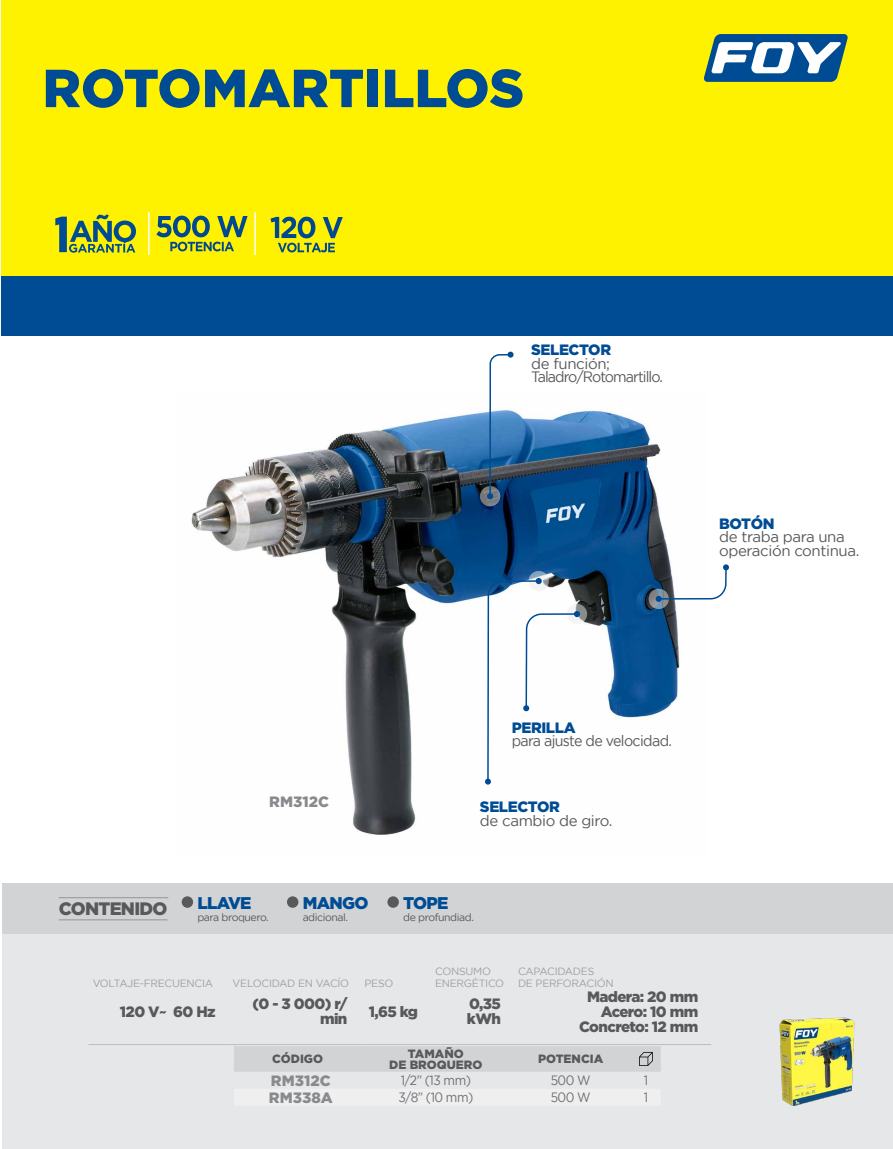
<style>
.page{position:relative;width:893px;height:1149px;background:#fff}
.page>*{position:absolute;margin:0;border:0;box-sizing:border-box;transform-origin:0 0}
.t1{font:900 53.4px "Gotham";color:#004c94}
.t2{font:900 18px "Gotham";letter-spacing:-.04em;color:#58595b}
.t3{font:900 16.95px "Gotham";letter-spacing:-.04em;color:#004c94}
.t4{font:900 15px/15px "Gotham";letter-spacing:-.04em;color:#58595b;text-align:right}
.t5{font:15px/13.5px "Gotham";letter-spacing:-.025em;color:#58595b}
.t6{font:15px/13.5px "Gotham";letter-spacing:-.065em;color:#58595b}
.t7{font:900 15px "Gotham";letter-spacing:-.025em;color:#004c94}
.t8{font:15px "Gotham";letter-spacing:-.045em;color:#58595b;scale:.95 1}
.t9{font:900 15px "Gotham";color:#888a8d}
.t10{font:13.5px "Gotham";letter-spacing:-.04em;color:#6d6e71;scale:.9 1}
.t11{font:900 12px/10.5px "Gotham";color:#58595b;text-align:center}
.t12{font:10.5px/12px "Gotham";letter-spacing:-.025em;color:#9da0a2}
.t13{font:10.5px "Gotham";letter-spacing:-.04em;color:#58595b}
</style>
<div class="page">
<div style="left:1px;top:0;width:892px;height:276px;background:#fff200"></div>
<div style="left:1px;top:276px;width:892px;height:60px;background:#004c94"></div>
<svg style="left:704px;top:34px;width:144px;height:48px;background:#6290a8"></svg>
<div style="left:2px;top:933px;width:891px;height:215px;background:#e6e7e8"></div>
<div style="left:2px;top:882px;width:891px;height:51px;background:#d1d3d4"></div>
<img style="left:191px;top:408px;width:489px;height:427px">
<hr style="left:254px;top:212px;width:2px;height:43px;background:#fff">
<hr style="left:148px;top:212px;width:2px;height:43px;background:#fff">
<svg style="left:55px;top:214px;width:81px;height:38px"></svg>
<svg style="left:156px;top:215px;width:92px;height:36px"></svg>
<svg style="left:270px;top:216px;width:73px;height:36px"></svg>
<hr style="left:59px;top:897px;width:109px;height:1px;background:#939598">
<hr style="left:59px;top:919px;width:109px;height:1px;background:#939598">
<svg style="left:648px;top:588px;width:21px;height:21px"></svg>
<svg style="left:480px;top:486px;width:20px;height:20px"></svg>
<svg style="left:567px;top:603px;width:20px;height:21px"></svg>
<div style="left:182px;top:896px;width:11px;height:11px;background:#58595b;border-radius:50%"></div>
<div style="left:287px;top:896px;width:11px;height:11px;background:#58595b;border-radius:50%"></div>
<div style="left:387px;top:896px;width:12px;height:11px;background:#58595b;border-radius:50%"></div>
<div style="left:234px;top:1046px;width:427px;height:25px;background:#d1d3d4"></div>
<svg style="left:656px;top:564px;width:73px;height:37px"></svg>
<svg style="left:485px;top:351px;width:93px;height:433px"></svg>
<img style="left:779px;top:1017px;width:76px;height:89px">
<hr style="left:89px;top:1043px;width:139px;height:1px;background:#bcbec0">
<hr style="left:228px;top:1043px;width:132px;height:1px;background:#bcbec0">
<hr style="left:360px;top:1043px;width:71px;height:1px;background:#bcbec0">
<hr style="left:431px;top:1043px;width:83px;height:1px;background:#bcbec0">
<hr style="left:514px;top:1043px;width:197px;height:1px;background:#bcbec0">
<h1 class="t1" style="left:43px;top:57px;width:483px">ROTOMARTILLOS</h1>
<h3 class="t7" style="left:531px;top:341px;width:81px">SELECTOR</h3>
<h3 class="t6" style="left:531px;top:356px;width:133px">de función;<br>Taladro/Rotomartillo.</h3>
<h3 class="t7" style="left:719px;top:514px;width:57px">BOTÓN</h3>
<h3 class="t5" style="left:719px;top:529px;width:142px">de traba para una operación continua.</h3>
<h3 class="t9" style="left:269px;top:792px;width:61px">RM312C</h3>
<h3 class="t7" style="left:512px;top:718px;width:65px">PERILLA</h3>
<h3 class="t8" style="left:512px;top:732px;width:170px">para ajuste de velocidad.</h3>
<h3 class="t7" style="left:480px;top:798px;width:81px">SELECTOR</h3>
<h3 class="t5" style="left:480px;top:813px;width:134px">de cambio de giro.</h3>
<h2 class="t2" style="left:59px;top:897px;width:110px">CONTENIDO</h2>
<h3 class="t3" style="left:197px;top:892px;width:56px">LLAVE</h3>
<p class="t13" style="left:197px;top:910px;width:73px">para broquero.</p>
<h3 class="t3" style="left:303px;top:892px;width:67px">MANGO</h3>
<p class="t13" style="left:303px;top:910px;width:47px">adicional.</p>
<h3 class="t3" style="left:403px;top:892px;width:47px">TOPE</h3>
<p class="t13" style="left:403px;top:910px;width:72px">de profundiad.</p>
<p class="t12" style="left:93px;top:976px;width:122px">VOLTAJE-FRECUENCIA</p>
<p class="t12" style="left:233px;top:976px;width:118px">VELOCIDAD EN VACÍO</p>
<p class="t12" style="left:364px;top:976px;width:30px">PESO</p>
<p class="t12" style="left:435px;top:964px;width:71px">CONSUMO<br>ENERGÉTICO</p>
<p class="t12" style="left:518px;top:964px;width:97px">CAPACIDADES<br>DE PERFORACIÓN</p>
<h3 class="t4" style="left:120px;top:1003px;width:97px">120 V~ 60 Hz</h3>
<h3 class="t4" style="left:252px;top:995px;width:96px">(0 - 3 000) r/ min</h3>
<h3 class="t4" style="left:369px;top:1003px;width:51px">1,65 kg</h3>
<h3 class="t4" style="left:467px;top:995px;width:36px;text-align:left">0,35 kWh</h3>
<h3 class="t4" style="left:579px;top:988px;width:121px">Madera: 20 mm<br>Acero: 10 mm<br>Concreto: 12 mm</h3>
<p class="t11" style="left:272px;top:1053px;width:53px">CÓDIGO</p>
<p class="t11" style="left:389px;top:1047px;width:95px">TAMAÑO<br>DE BROQUERO</p>
<p class="t11" style="left:538px;top:1053px;width:67px">POTENCIA</p>
<h3 class="t9" style="left:271px;top:1071px;width:61px">RM312C</h3>
<p class="t10" style="left:401px;top:1072px;width:80px">1/2” (13 mm)</p>
<p class="t10" style="left:551px;top:1072px;width:46px">500 W</p>
<p class="t10" style="left:644px;top:1072px;width:6px">1</p>
<h3 class="t9" style="left:269px;top:1088px;width:65px">RM338A</h3>
<p class="t10" style="left:398px;top:1089px;width:85px">3/8” (10 mm)</p>
<p class="t10" style="left:551px;top:1089px;width:46px">500 W</p>
<p class="t10" style="left:644px;top:1089px;width:6px">1</p>
</div>
